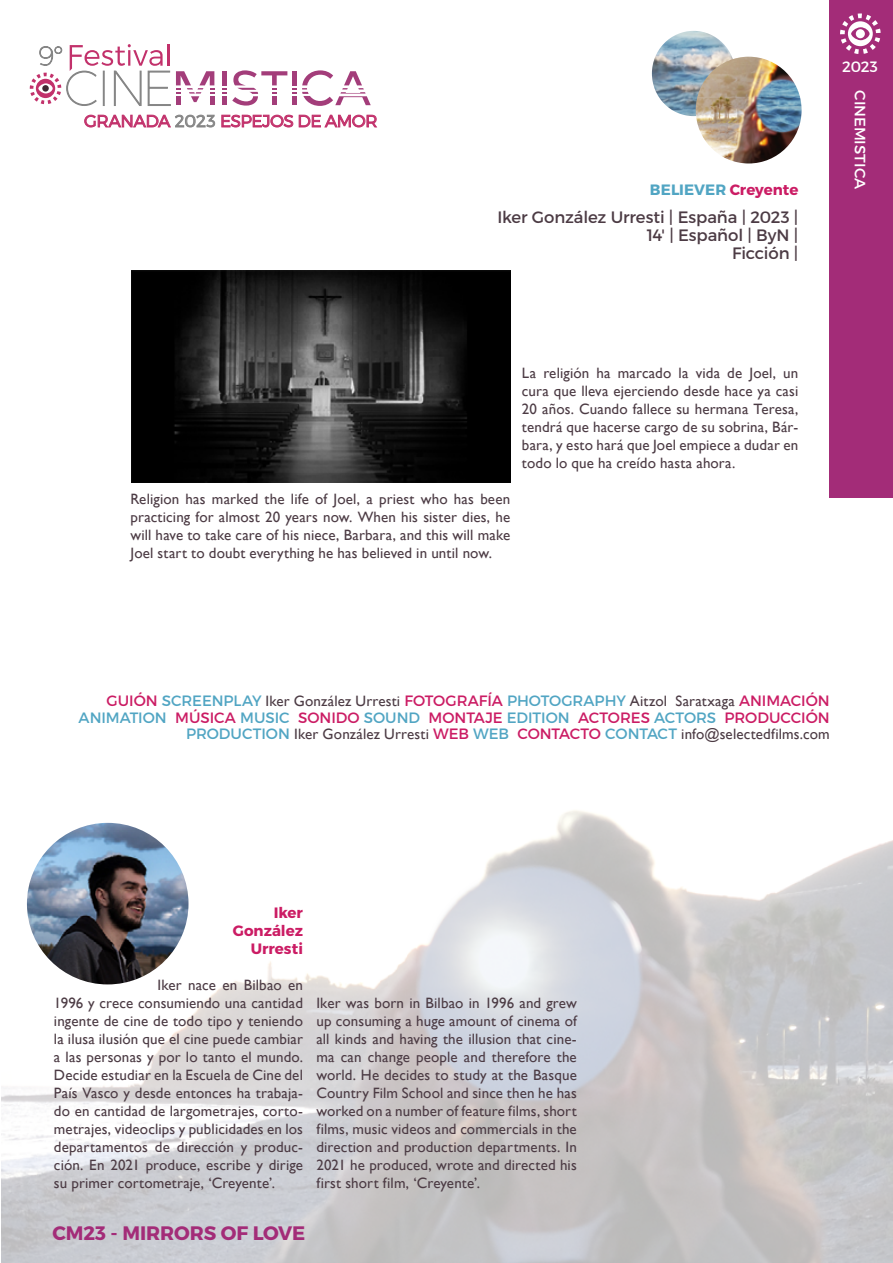
<style>
.page{position:relative;width:893px;height:1263px;background:#fff}
.page>*{position:absolute;margin:0;border:0;box-sizing:border-box;transform-origin:0 0}
.t1{font:700 19.5px "Montserrat";letter-spacing:-.01em;color:#a32c78}
.t2{font:300 16.8px "Montserrat";letter-spacing:-.02em;color:#c2316b}
.t3{font:16.5px/18px "Montserrat";letter-spacing:-.005em;color:#4c3b44;text-align:right}
.t4{font:15px/18px "Gill Sans";letter-spacing:.01em;color:#4c3b44;text-align:justify}
.t5{font:15px "Montserrat";color:#cb1c64}
.t6{font:700 15px/18px "Montserrat";color:#cb1c64;text-align:right}
.t7{font:700 15px "Montserrat";color:#51a5c3}
.t8{font:15px "Montserrat";letter-spacing:-.005em;color:#fff}
.s1{color:#868686}
.s2{color:#cb1c64}
.s3{font-family:"Montserrat";color:#cb1c64}
.s4{font-family:"Montserrat";color:#51a5c3}
.s5{color:#51a5c3}
</style>
<div class="page">
<img style="left:1px;top:810px;width:892px;height:453px">
<div style="left:829px;top:0;width:64px;height:497px;background:#a32c78"></div>
<img style="left:652px;top:31px;width:80px;height:85px">
<img style="left:696px;top:57px;width:106px;height:106px">
<svg style="left:840px;top:13px;width:41px;height:41px"></svg>
<div style="left:856px;top:29px;width:9px;height:9px;background:#fff;border-radius:50%"></div>
<svg style="left:222px;top:88px;width:4px;height:17px"></svg>
<hr style="left:222px;top:71px;width:4px;height:14px;background:#a33d7a">
<svg style="left:232px;top:70px;width:139px;height:36px"></svg>
<svg style="left:222px;top:115px;width:71px;height:12px"></svg>
<svg style="left:299px;top:115px;width:78px;height:12px"></svg>
<svg style="left:30px;top:44px;width:184px;height:62px"></svg>
<svg style="left:84px;top:115px;width:131px;height:12px"></svg>
<img style="left:27px;top:823px;width:162px;height:161px;border-radius:81px">
<img style="left:132px;top:270px;width:378px;height:213px">
<p class="t2" style="left:84px;top:111px;width:295px">GRANADA <span class="s1">2023</span> ESPEJOS DE AMOR</p>
<p class="t7" style="left:650px;top:181px;width:150px">BELIEVER <span class="s2">Creyente</span></p>
<p class="t3" style="left:497px;top:208px;width:302px">Iker González Urresti | España | 2023 |<br>14' | Español | ByN |<br>Ficción |</p>
<p class="t4" style="left:522px;top:364px;width:278px">La religión ha marcado la vida de Joel, un cura que lleva ejerciendo desde hace ya casi 20 años. Cuando fallece su hermana Teresa, tendrá que hacerse cargo de su sobrina, Bár&shy;bara, y esto hará que Joel empiece a dudar en todo lo que ha creído hasta ahora.</p>
<p class="t4" style="left:130px;top:490px;width:381px">Religion has marked the life of Joel, a priest who has been practicing for almost 20 years now. When his sister dies, he will have to take care of his niece, Barbara, and this will make Joel start to doubt everything he has believed in until now.</p>
<p class="t8" style="left:842px;top:58px;width:37px">2023</p>
<p class="t8" style="left:869px;top:90px;width:100px;rotate:90deg">CINEMISTICA</p>
<p class="t4" style="left:107px;top:692px;width:725px"><span class="s3">GUIÓN</span> <span class="s4">SCREENPLAY</span> Iker González Urresti <span class="s3">FOTOGRAFÍA</span> <span class="s4">PHOTOGRAPHY</span> Aitzol Saratxaga <span class="s3">ANIMACIÓN</span></p>
<p class="t5" style="left:79px;top:708px;width:753px"><span class="s5">ANIMATION</span> MÚSICA <span class="s5">MUSIC</span> SONIDO <span class="s5">SOUND</span> MONTAJE <span class="s5">EDITION</span> ACTORES <span class="s5">ACTORS</span> PRODUCCIÓN</p>
<p class="t4" style="left:186px;top:725px;width:645px"><span class="s4">PRODUCTION</span> Iker González Urresti <span class="s3">WEB</span> <span class="s4">WEB</span> <span class="s3">CONTACTO</span> <span class="s4">CONTACT</span> info@selectedfilms.com</p>
<p class="t6" style="left:233px;top:904px;width:72px">Iker<br>González<br>Urresti</p>
<p class="t4" style="left:54px;top:976px;width:251px;text-indent:104px">Iker nace en Bilbao en 1996 y crece consumiendo una cantidad ingente de cine de todo tipo y teniendo la ilusa ilusión que el cine puede cambiar a las personas y por lo tanto el mundo.<br>Decide estudiar en la Escuela de Cine del País Vasco y desde entonces ha trabaja&shy;do en cantidad de largometrajes, corto&shy;metrajes, videoclips y publicidades en los departamentos de dirección y produc&shy;ción. En 2021 produce, escribe y dirige su primer cortometraje, ‘Creyente’.</p>
<p class="t4" style="left:316px;top:994px;width:262px">Iker was born in Bilbao in 1996 and grew up consuming a huge amount of cinema of all kinds and having the illusion that cine&shy;ma can change people and therefore the world. He decides to study at the Basque Country Film School and since then he has worked on a number of feature films, short films, music videos and commercials in the direction and production departments. In 2021 he produced, wrote and directed his first short film, ‘Creyente’.</p>
<h1 class="t1" style="left:52px;top:1221px;width:254px">CM23 - MIRRORS OF LOVE</h1>
</div>
